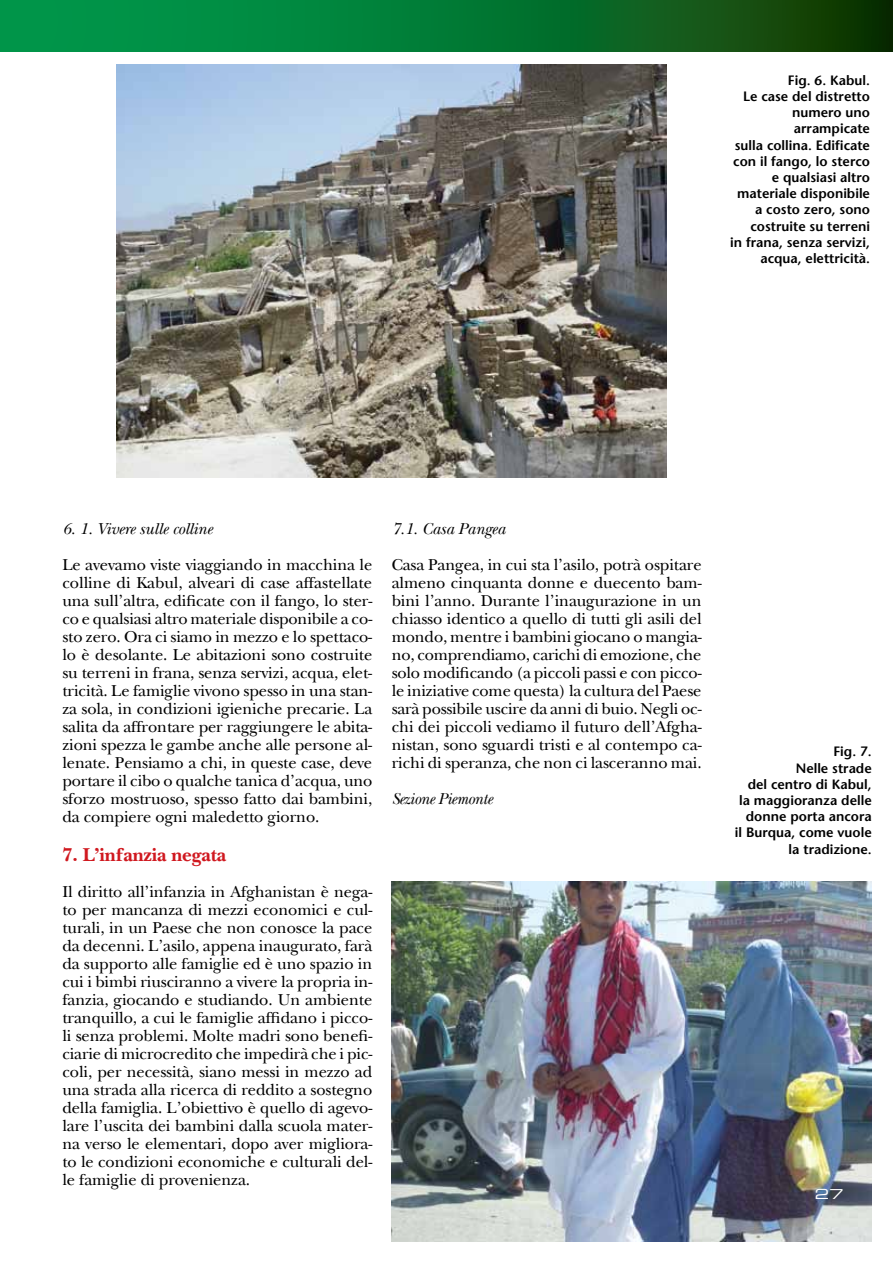
<style>
.page{position:relative;width:893px;height:1263px;background:#fff}
.page>*{position:absolute;margin:0;border:0;box-sizing:border-box;transform-origin:0 0}
.t1{font:700 19.5px "New Baskerville";letter-spacing:-.005em;color:#d0181f}
.t2{font:16.5px/18px "New Baskerville";letter-spacing:-.005em;color:#000;text-align:justify}
.t3{font:italic 16.5px "New Baskerville";letter-spacing:-.005em;color:#000}
.t4{font:600 13.5px/16.2px "Stone Sans";color:#000;text-align:right}
.t5{font:13.5px "Eurostile Extended Two";color:#fff;scale:1.11 1}
</style>
<div class="page">
<svg style="left:0;top:0;width:893px;height:51px"></svg>
<img style="left:117px;top:65px;width:550px;height:412px">
<img style="left:392px;top:882px;width:480px;height:360px">
<p class="t4" style="left:730px;top:72px;width:141px">Fig. 6. Kabul.<br>Le case del distretto numero uno arrampicate<br>sulla collina. Edificate con il fango, lo sterco e qualsiasi altro materiale disponibile a costo zero, sono costruite su terreni<br>in frana, senza servizi, acqua, elettricità.</p>
<p class="t3" style="left:62px;top:519px;width:151px">6. 1. Vivere sulle colline</p>
<p class="t2" style="left:62px;top:555px;width:312px">Le avevamo viste viaggiando in macchina le colline di Kabul, alveari di case affastellate una sull’altra, edificate con il fango, lo ster&shy;co e qualsiasi altro materiale disponibile a co&shy;sto zero. Ora ci siamo in mezzo e lo spettaco&shy;lo è desolante. Le abitazioni sono costruite su terreni in frana, senza servizi, acqua, elet&shy;tricità. Le famiglie vivono spesso in una stan&shy;za sola, in condizioni igieniche precarie. La salita da affrontare per raggiungere le abita&shy;zioni spezza le gambe anche alle persone al&shy;lenate. Pensiamo a chi, in queste case, deve portare il cibo o qualche tanica d’acqua, uno sforzo mostruoso, spesso fatto dai bambini, da compiere ogni maledetto giorno.</p>
<p class="t1" style="left:62px;top:843px;width:165px">7. L’infanzia negata</p>
<p class="t2" style="left:62px;top:882px;width:311px">Il diritto all’infanzia in Afghanistan è nega&shy;to per mancanza di mezzi economici e cul&shy;turali, in un Paese che non conosce la pace da decenni. L’asilo, appena inaugurato, farà da supporto alle famiglie ed è uno spazio in cui i bimbi riusciranno a vivere la propria in&shy;fanzia, giocando e studiando. Un ambiente tranquillo, a cui le famiglie affidano i picco&shy;li senza problemi. Molte madri sono benefi&shy;ciarie di microcredito che impedirà che i pic&shy;coli, per necessità, siano messi in mezzo ad una strada alla ricerca di reddito a sostegno della famiglia. L’obiettivo è quello di agevo&shy;lare l’uscita dei bambini dalla scuola mater&shy;na verso le elementari, dopo aver migliora&shy;to le condizioni economiche e culturali del&shy;le famiglie di provenienza.</p>
<p class="t3" style="left:392px;top:519px;width:115px">7.1. Casa Pangea</p>
<p class="t2" style="left:392px;top:555px;width:311px">Casa Pangea, in cui sta l’asilo, potrà ospitare almeno cinquanta donne e duecento bam&shy;bini l’anno. Durante l’inaugurazione in un chiasso identico a quello di tutti gli asili del mondo, mentre i bambini giocano o mangia&shy;no, comprendiamo, carichi di emozione, che solo modificando (a piccoli passi e con picco&shy;le iniziative come questa) la cultura del Paese sarà possibile uscire da anni di buio. Negli oc&shy;chi dei piccoli vediamo il futuro dell’Afgha&shy;nistan, sono sguardi tristi e al contempo ca&shy;richi di speranza, che non ci lasceranno mai.</p>
<p class="t3" style="left:392px;top:789px;width:102px">Sezione Piemonte</p>
<p class="t4" style="left:735px;top:743px;width:138px">Fig. 7.<br>Nelle strade<br>del centro di Kabul, la maggioranza delle donne porta ancora<br>il Burqua, come vuole la tradizione.</p>
<p class="t5" style="left:815px;top:1185px;width:28px">27</p>
</div>
